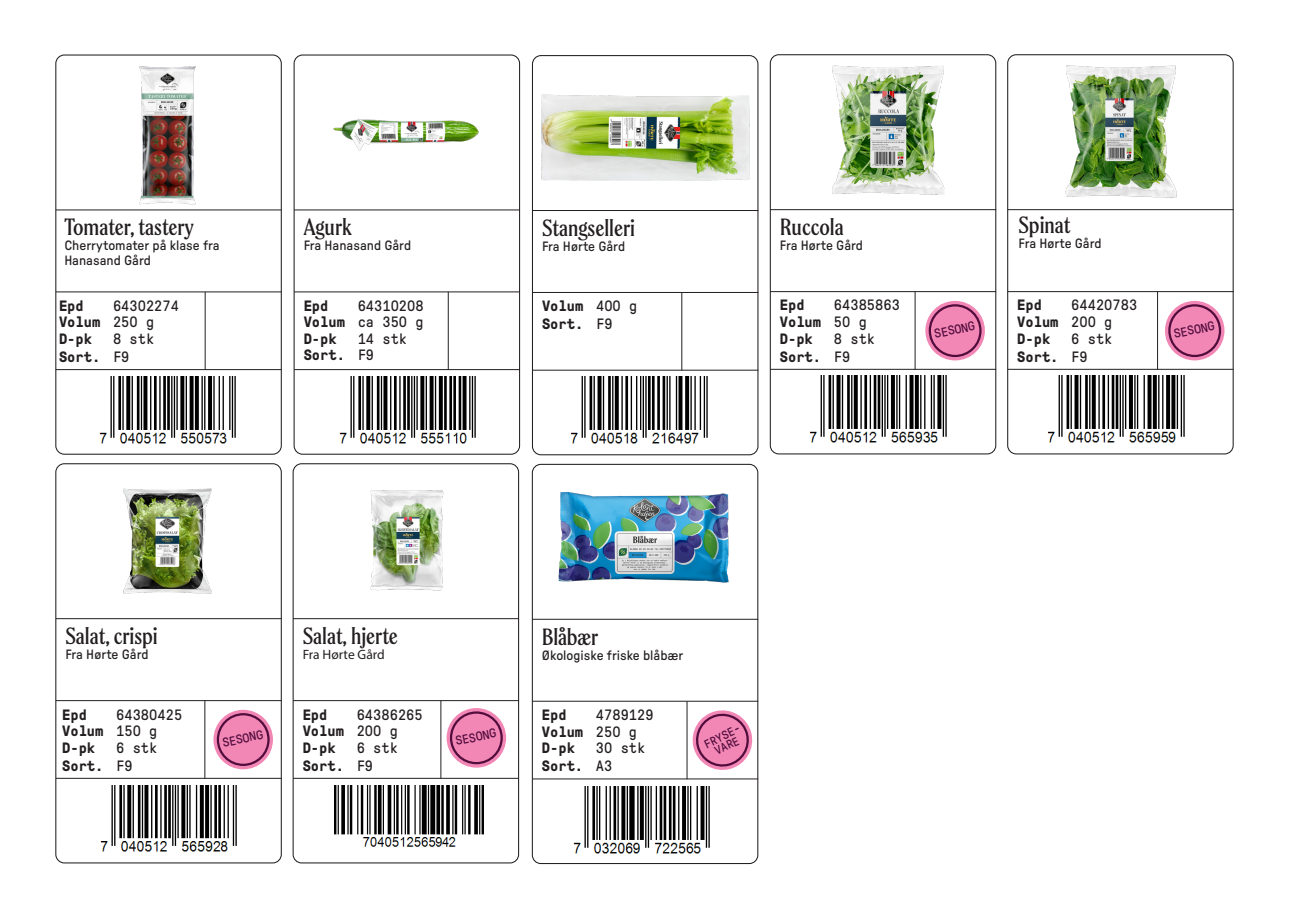
<style>
.page{position:relative;width:1289px;height:919px;background:#fff}
.page>*{position:absolute;margin:0;border:0;box-sizing:border-box;transform-origin:0 0}
.t1{font:300 22.5px "Spirits Neutral";color:#231f20}
.t2{font:700 15px "GT Pressura Mono";color:#231f20}
.t3{font:15px "GT Pressura Mono";color:#231f20}
.t4{font:13.5px "GT Pressura";color:#231f20}
.t5{font:13.5px "Myriad Pro";color:#231f20}
.t6{font:12.75px "GT Pressura Mono";color:#520d3d}
.t7{font:12px "GT Pressura Mono";color:#520d3d}
.s1{font-weight:400}
.s2{font-weight:700}
</style>
<div class="page">
<div style="left:55px;top:54px;width:227px;height:400px;border:1px solid #231f20;border-radius:9px"></div>
<div style="left:293px;top:54px;width:227px;height:400px;border:1px solid #231f20;border-radius:9px"></div>
<div style="left:55px;top:463px;width:227px;height:400px;border:1px solid #231f20;border-radius:9px"></div>
<div style="left:292px;top:463px;width:227px;height:400px;border:1px solid #231f20;border-radius:9px"></div>
<hr style="left:56px;top:209px;width:226px;height:1px;background:#231f20">
<hr style="left:294px;top:209px;width:226px;height:1px;background:#231f20">
<hr style="left:56px;top:618px;width:226px;height:1px;background:#231f20">
<hr style="left:293px;top:618px;width:226px;height:1px;background:#231f20">
<hr style="left:56px;top:291px;width:226px;height:1px;background:#231f20">
<hr style="left:294px;top:291px;width:226px;height:1px;background:#231f20">
<hr style="left:56px;top:700px;width:226px;height:1px;background:#231f20">
<hr style="left:293px;top:700px;width:226px;height:1px;background:#231f20">
<hr style="left:205px;top:292px;width:1px;height:78px;background:#231f20">
<hr style="left:448px;top:292px;width:1px;height:78px;background:#231f20">
<hr style="left:204px;top:700px;width:1px;height:78px;background:#231f20">
<hr style="left:440px;top:700px;width:1px;height:78px;background:#231f20">
<hr style="left:56px;top:369px;width:226px;height:1px;background:#231f20">
<hr style="left:294px;top:369px;width:226px;height:1px;background:#231f20">
<hr style="left:56px;top:777px;width:226px;height:1px;background:#231f20">
<hr style="left:293px;top:777px;width:226px;height:1px;background:#231f20">
<img style="left:139px;top:66px;width:57px;height:139px">
<img style="left:333px;top:118px;width:146px;height:33px">
<img style="left:123px;top:488px;width:89px;height:106px">
<img style="left:370px;top:490px;width:74px;height:100px">
<img style="left:99px;top:376px;width:137px;height:68px">
<img style="left:339px;top:376px;width:137px;height:68px">
<img style="left:100px;top:785px;width:137px;height:67px">
<img style="left:335px;top:785px;width:148px;height:62px">
<div style="left:213px;top:709px;width:60px;height:60px;background:#f287b6;border-radius:50%"></div>
<div style="left:217px;top:713px;width:53px;height:53px;border:2px solid #520d3d;border-radius:50%"></div>
<div style="left:446px;top:708px;width:60px;height:59px;background:#f287b6;border-radius:50%"></div>
<div style="left:450px;top:711px;width:53px;height:53px;border:2px solid #520d3d;border-radius:50%"></div>
<div style="left:532px;top:55px;width:226px;height:400px;border:1px solid #231f20;border-radius:9px"></div>
<hr style="left:532px;top:210px;width:226px;height:1px;background:#231f20">
<hr style="left:532px;top:292px;width:226px;height:1px;background:#231f20">
<hr style="left:681px;top:292px;width:1px;height:78px;background:#231f20">
<hr style="left:532px;top:370px;width:226px;height:1px;background:#231f20">
<img style="left:542px;top:94px;width:208px;height:87px">
<img style="left:570px;top:376px;width:138px;height:68px">
<div style="left:1007px;top:54px;width:226px;height:400px;border:1px solid #231f20;border-radius:9px"></div>
<hr style="left:1007px;top:209px;width:226px;height:1px;background:#231f20">
<hr style="left:1007px;top:291px;width:226px;height:1px;background:#231f20">
<hr style="left:1157px;top:291px;width:1px;height:78px;background:#231f20">
<hr style="left:1007px;top:369px;width:226px;height:1px;background:#231f20">
<img style="left:1065px;top:65px;width:112px;height:133px">
<img style="left:1047px;top:376px;width:138px;height:67px">
<div style="left:1164px;top:301px;width:60px;height:59px;background:#f287b6;border-radius:50%"></div>
<div style="left:1168px;top:304px;width:53px;height:53px;border:2px solid #520d3d;border-radius:50%"></div>
<div style="left:769px;top:54px;width:227px;height:400px;border:1px solid #231f20;border-radius:9px"></div>
<img style="left:832px;top:66px;width:112px;height:129px">
<hr style="left:770px;top:209px;width:226px;height:1px;background:#231f20">
<hr style="left:770px;top:291px;width:226px;height:1px;background:#231f20">
<hr style="left:770px;top:369px;width:226px;height:1px;background:#231f20">
<hr style="left:914px;top:291px;width:1px;height:78px;background:#231f20">
<img style="left:809px;top:376px;width:138px;height:67px">
<div style="left:925px;top:301px;width:59px;height:59px;background:#f287b6;border-radius:50%"></div>
<div style="left:928px;top:304px;width:53px;height:53px;border:2px solid #520d3d;border-radius:50%"></div>
<div style="left:532px;top:464px;width:226px;height:400px;border:1px solid #231f20;border-radius:9px"></div>
<hr style="left:532px;top:619px;width:226px;height:1px;background:#231f20">
<hr style="left:532px;top:700px;width:226px;height:1px;background:#231f20">
<hr style="left:686px;top:701px;width:1px;height:78px;background:#231f20">
<hr style="left:532px;top:778px;width:226px;height:1px;background:#231f20">
<img style="left:573px;top:786px;width:137px;height:68px">
<svg style="left:692px;top:710px;width:61px;height:60px"></svg>
<img style="left:558px;top:492px;width:171px;height:91px">
<p class="t1" style="left:64px;top:214px;width:131px">Tomater, tastery</p>
<p class="t4" style="left:64px;top:237px;width:157px">Cherrytomater på klase fra</p>
<p class="t4" style="left:64px;top:252px;width:88px">Hanasand Gård</p>
<p class="t2" style="left:59px;top:297px;width:26px">Epd</p>
<p class="t3" style="left:113px;top:297px;width:67px">64302274</p>
<p class="t2" style="left:59px;top:314px;width:97px">Volum <span class="s1">250 g</span></p>
<p class="t2" style="left:59px;top:330px;width:34px">D-pk</p>
<p class="t3" style="left:113px;top:330px;width:43px">8 stk</p>
<p class="t2" style="left:59px;top:348px;width:72px">Sort. <span class="s1">F9</span></p>
<p class="t1" style="left:304px;top:214px;width:49px">Agurk</p>
<p class="t4" style="left:304px;top:237px;width:109px">Fra Hanasand Gård</p>
<p class="t2" style="left:304px;top:297px;width:26px">Epd</p>
<p class="t3" style="left:358px;top:297px;width:68px">64310208</p>
<p class="t3" style="left:304px;top:314px;width:122px"><span class="s2">Volum</span> ca 350 g</p>
<p class="t2" style="left:304px;top:330px;width:34px">D-pk</p>
<p class="t3" style="left:358px;top:330px;width:51px">14 stk</p>
<p class="t2" style="left:304px;top:347px;width:72px">Sort. <span class="s1">F9</span></p>
<p class="t1" style="left:542px;top:214px;width:95px">Stangselleri</p>
<p class="t4" style="left:542px;top:238px;width:85px">Fra Hørte Gård</p>
<p class="t2" style="left:542px;top:298px;width:97px">Volum <span class="s1">400 g</span></p>
<p class="t2" style="left:542px;top:316px;width:72px">Sort. <span class="s1">F9</span></p>
<p class="t1" style="left:779px;top:214px;width:65px">Ruccola</p>
<p class="t4" style="left:779px;top:237px;width:85px">Fra Hørte Gård</p>
<p class="t2" style="left:779px;top:297px;width:26px">Epd</p>
<p class="t3" style="left:833px;top:297px;width:67px">64385863</p>
<p class="t2" style="left:779px;top:314px;width:88px">Volum <span class="s1">50 g</span></p>
<p class="t2" style="left:779px;top:330px;width:34px">D-pk</p>
<p class="t3" style="left:833px;top:330px;width:43px">8 stk</p>
<p class="t2" style="left:779px;top:348px;width:72px">Sort. <span class="s1">F9</span></p>
<p class="t6" style="left:932px;top:327px;width:43px;rotate:-12deg">SESONG</p>
<p class="t1" style="left:1018px;top:212px;width:53px">Spinat</p>
<p class="t4" style="left:1018px;top:235px;width:85px">Fra Hørte Gård</p>
<p class="t2" style="left:1017px;top:297px;width:26px">Epd</p>
<p class="t3" style="left:1071px;top:297px;width:67px">64420783</p>
<p class="t2" style="left:1017px;top:314px;width:97px">Volum <span class="s1">200 g</span></p>
<p class="t2" style="left:1017px;top:330px;width:34px">D-pk</p>
<p class="t3" style="left:1071px;top:330px;width:43px">6 stk</p>
<p class="t2" style="left:1017px;top:348px;width:72px">Sort. <span class="s1">F9</span></p>
<p class="t6" style="left:1172px;top:327px;width:43px;rotate:-12deg">SESONG</p>
<p class="t1" style="left:65px;top:622px;width:94px">Salat, crispi</p>
<p class="t4" style="left:65px;top:646px;width:85px">Fra Hørte Gård</p>
<p class="t2" style="left:62px;top:706px;width:26px">Epd</p>
<p class="t3" style="left:116px;top:706px;width:67px">64380425</p>
<p class="t2" style="left:62px;top:722px;width:97px">Volum <span class="s1">150 g</span></p>
<p class="t2" style="left:62px;top:739px;width:34px">D-pk</p>
<p class="t3" style="left:116px;top:739px;width:43px">6 stk</p>
<p class="t2" style="left:62px;top:757px;width:72px">Sort. <span class="s1">F9</span></p>
<p class="t1" style="left:303px;top:622px;width:97px">Salat, hjerte</p>
<p class="t5" style="left:303px;top:646px;width:84px">Fra Hørte Gård</p>
<p class="t2" style="left:303px;top:706px;width:26px">Epd</p>
<p class="t3" style="left:357px;top:706px;width:67px">64386265</p>
<p class="t2" style="left:303px;top:722px;width:97px">Volum <span class="s1">200 g</span></p>
<p class="t2" style="left:303px;top:739px;width:34px">D-pk</p>
<p class="t3" style="left:357px;top:739px;width:43px">6 stk</p>
<p class="t2" style="left:303px;top:757px;width:72px">Sort. <span class="s1">F9</span></p>
<p class="t6" style="left:221px;top:736px;width:43px;rotate:-12deg">SESONG</p>
<p class="t6" style="left:454px;top:734px;width:43px;rotate:-12deg">SESONG</p>
<p class="t1" style="left:542px;top:623px;width:58px">Blåbær</p>
<p class="t4" style="left:542px;top:647px;width:143px">Økologiske friske blåbær</p>
<p class="t2" style="left:542px;top:706px;width:26px">Epd</p>
<p class="t3" style="left:596px;top:707px;width:59px">4789129</p>
<p class="t2" style="left:542px;top:723px;width:97px">Volum <span class="s1">250 g</span></p>
<p class="t2" style="left:542px;top:739px;width:34px">D-pk</p>
<p class="t3" style="left:596px;top:740px;width:51px">30 stk</p>
<p class="t2" style="left:542px;top:757px;width:72px">Sort. <span class="s1">A3</span></p>
<p class="t7" style="left:702px;top:739px;width:40px;rotate:-26deg">FRYSE-</p>
<p class="t7" style="left:712px;top:745px;width:28px;rotate:-26deg">VARE</p>
</div>
